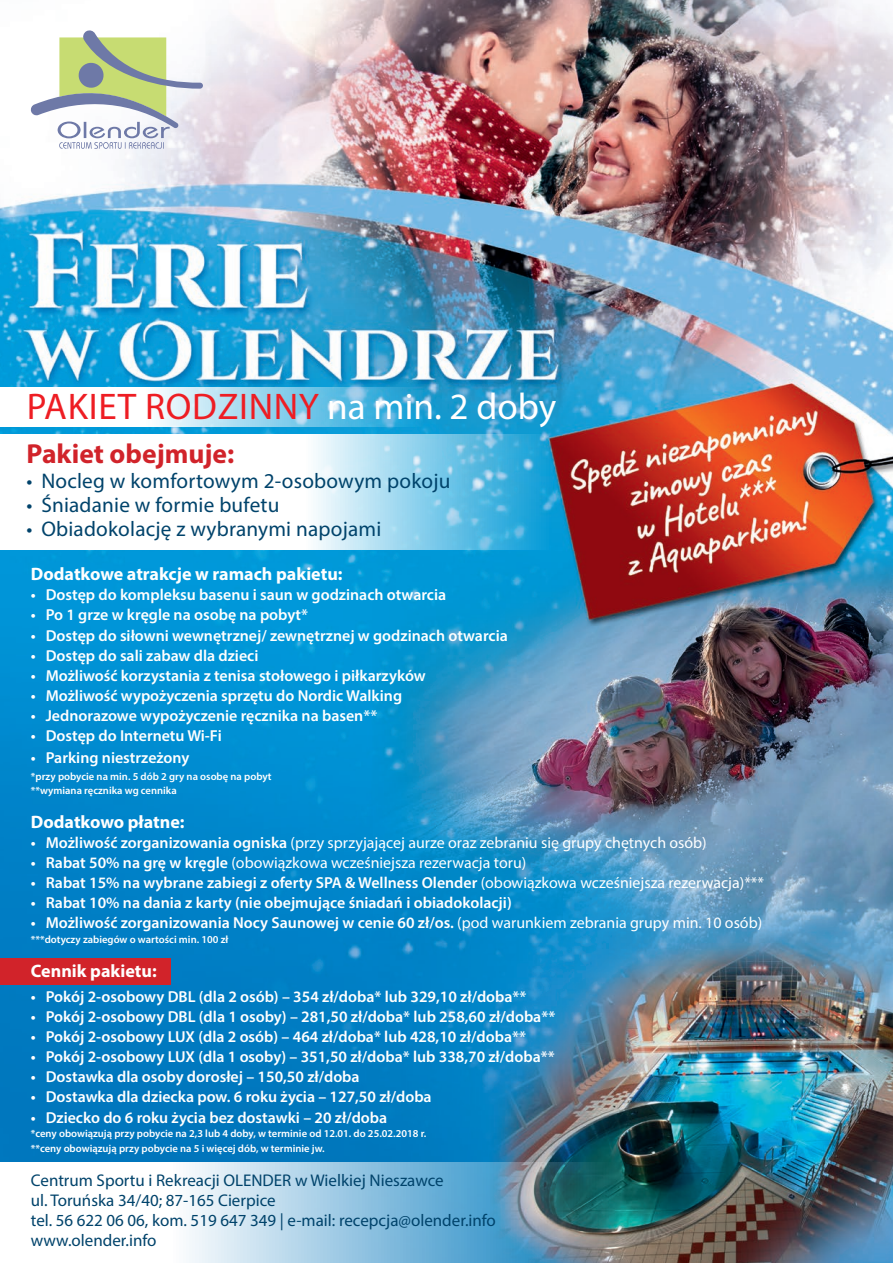
<style>
.page{position:relative;width:893px;height:1263px;background:#fff}
.page>*{position:absolute;margin:0;border:0;box-sizing:border-box;transform-origin:0 0}
.t1{font:37.2px "Myriad Pro";letter-spacing:.02em;color:#ee1d23}
.t2{font:700 27.6px "Myriad Pro";color:#d1232a}
.t3{font:21.15px "Myriad Pro";letter-spacing:.01em;color:#00436b}
.t4{font:700 18px "Myriad Pro";color:#fff}
.t5{font:16.95px "Myriad Pro";color:#00436b}
.t6{font:600 15.9px "Myriad Pro";color:#fff}
.t7{font:15.9px "Myriad Pro";color:#fff}
.t8{font:600 10.65px "Myriad Pro";color:#fff}
.s1{color:#fff}
.s2{font-weight:600}
.s3{font-weight:400}
</style>
<div class="page">
<img style="left:0;top:0;width:893px;height:1263px">
<svg style="left:0;top:434px;width:548px;height:115px"></svg>
<div style="left:0;top:958px;width:170px;height:26px;background:#d1232a"></div>
<svg style="left:0;top:388px;width:423px;height:39px"></svg>
<img style="left:0;top:1163px;width:710px;height:100px">
<svg style="left:30px;top:30px;width:173px;height:119px"></svg>
<p class="t1" style="left:27px;top:384px;width:531px">PAKIET RODZINNY <span class="s1">na min. 2 doby</span></p>
<p class="t2" style="left:27px;top:436px;width:209px">Pakiet obejmuje:</p>
<p class="t3" style="left:27px;top:467px;width:425px">• Nocleg w komfortowym 2-osobowym pokoju</p>
<p class="t3" style="left:27px;top:492px;width:254px">• Śniadanie w formie bufetu</p>
<p class="t3" style="left:27px;top:516px;width:356px">• Obiadokolację z wybranymi napojami</p>
<p class="t4" style="left:31px;top:562px;width:313px">Dodatkowe atrakcje w ramach pakietu:</p>
<p class="t6" style="left:31px;top:585px;width:417px">• Dostęp do kompleksu basenu i saun w godzinach otwarcia</p>
<p class="t6" style="left:31px;top:605px;width:279px">• Po 1 grze w kręgle na osobę na pobyt*</p>
<p class="t6" style="left:31px;top:625px;width:478px">• Dostęp do siłowni wewnętrznej/ zewnętrznej w godzinach otwarcia</p>
<p class="t6" style="left:31px;top:645px;width:229px">• Dostęp do sali zabaw dla dzieci</p>
<p class="t6" style="left:31px;top:665px;width:396px">• Możliwość korzystania z tenisa stołowego i piłkarzyków</p>
<p class="t6" style="left:31px;top:686px;width:373px">• Możliwość wypożyczenia sprzętu do Nordic Walking</p>
<p class="t6" style="left:31px;top:706px;width:348px">• Jednorazowe wypożyczenie ręcznika na basen**</p>
<p class="t6" style="left:31px;top:726px;width:192px">• Dostęp do Internetu Wi-Fi</p>
<p class="t6" style="left:31px;top:747px;width:160px">• Parking niestrzeżony</p>
<p class="t8" style="left:31px;top:770px;width:242px">*przy pobycie na min. 5 dób 2 gry na osobę na pobyt</p>
<p class="t8" style="left:31px;top:783px;width:147px">**wymiana ręcznika wg cennika</p>
<p class="t4" style="left:31px;top:810px;width:155px">Dodatkowo płatne:</p>
<p class="t7" style="left:31px;top:833px;width:677px"><span class="s2">• Możliwość zorganizowania ogniska</span> (przy sprzyjającej aurze oraz zebraniu się grupy chętnych osób)</p>
<p class="t7" style="left:31px;top:853px;width:497px"><span class="s2">• Rabat 50% na grę w kręgle</span> (obowiązkowa wcześniejsza rezerwacja toru)</p>
<p class="t6" style="left:31px;top:873px;width:735px">• Rabat 15% na wybrane zabiegi z oferty SPA &amp; Wellness Olender <span class="s3">(obowiązkowa wcześniejsza rezerwacja)***</span></p>
<p class="t6" style="left:31px;top:893px;width:482px">• Rabat 10% na dania z karty (nie obejmujące śniadań i obiadokolacji)</p>
<p class="t6" style="left:31px;top:913px;width:733px">• Możliwość zorganizowania Nocy Saunowej w cenie 60 zł/os. <span class="s3">(pod warunkiem zebrania grupy min. 10 osób)</span></p>
<p class="t8" style="left:31px;top:933px;width:199px">***dotyczy zabiegów o wartości min. 100 zł</p>
<p class="t4" style="left:31px;top:959px;width:127px">Cennik pakietu:</p>
<p class="t6" style="left:31px;top:986px;width:497px">• Pokój 2-osobowy DBL (dla 2 osób) – 354 zł/doba* lub 329,10 zł/doba**</p>
<p class="t6" style="left:31px;top:1006px;width:526px">• Pokój 2-osobowy DBL (dla 1 osoby) – 281,50 zł/doba* lub 258,60 zł/doba**</p>
<p class="t6" style="left:31px;top:1026px;width:497px">• Pokój 2-osobowy LUX (dla 2 osób) – 464 zł/doba* lub 428,10 zł/doba**</p>
<p class="t6" style="left:31px;top:1047px;width:525px">• Pokój 2-osobowy LUX (dla 1 osoby) – 351,50 zł/doba* lub 338,70 zł/doba**</p>
<p class="t6" style="left:31px;top:1067px;width:330px">• Dostawka dla osoby dorosłej – 150,50 zł/doba</p>
<p class="t6" style="left:31px;top:1087px;width:402px">• Dostawka dla dziecka pow. 6 roku życia – 127,50 zł/doba</p>
<p class="t6" style="left:31px;top:1107px;width:358px">• Dziecko do 6 roku życia bez dostawki – 20 zł/doba</p>
<p class="t8" style="left:31px;top:1127px;width:397px">*ceny obowiązują przy pobycie na 2,3 lub 4 doby, w terminie od 12.01. do 25.02.2018 r.</p>
<p class="t8" style="left:31px;top:1142px;width:295px">**ceny obowiązują przy pobycie na 5 i więcej dób, w terminie jw.</p>
<p class="t5" style="left:31px;top:1170px;width:414px">Centrum Sportu i Rekreacji OLENDER w Wielkiej Nieszawce</p>
<p class="t5" style="left:31px;top:1190px;width:246px">ul. Toruńska 34/40; 87-165 Cierpice</p>
<p class="t5" style="left:31px;top:1210px;width:467px">tel. 56 622 06 06, kom. 519 647 349 | e-mail: recepcja@olender.info</p>
<p class="t5" style="left:31px;top:1230px;width:127px">www.olender.info</p>
</div>
